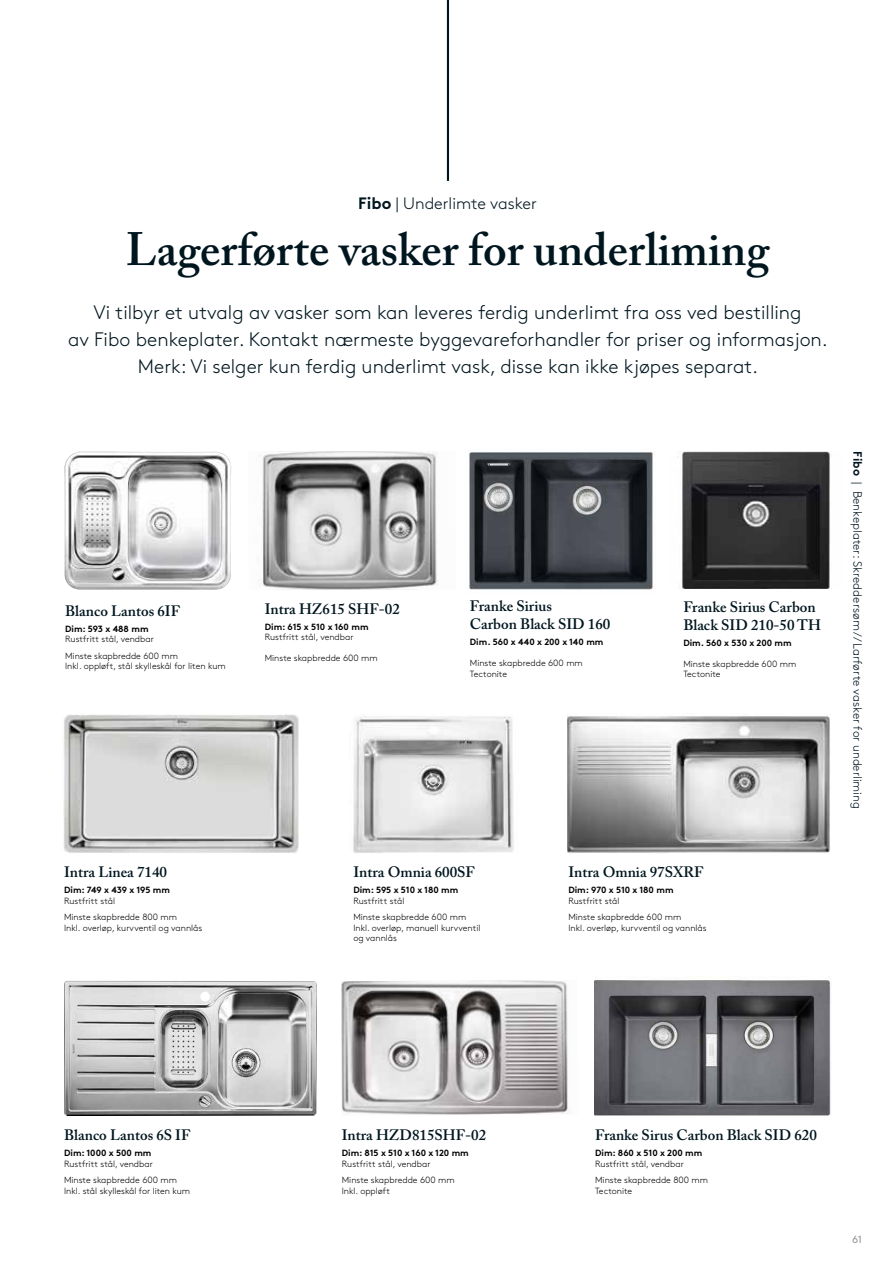
<style>
.page{position:relative;width:893px;height:1263px;background:#fff}
.page>*{position:absolute;margin:0;border:0;box-sizing:border-box;transform-origin:0 0}
.t1{font:600 46.5px "Adobe Caslon Pro";color:#00161f}
.t2{font:300 19.5px/27px "Brown";color:#00161f;text-align:center}
.t3{font:300 16.5px "Brown";color:#00161f}
.t4{font:600 15px/18px "Adobe Caslon Pro";color:#00161f}
.t5{font:300 12px "Brown";color:#00161f}
.t6{font:10.5px "Brown";color:#9d9d9c}
.t7{font:300 9px/16.2px "Brown";color:#000}
.t8{font:700 9px "Brown";color:#000}
.s1{font-weight:700}
</style>
<div class="page">
<hr style="left:447px;top:0;width:2px;height:181px;background:#00161f">
<img style="left:65px;top:452px;width:166px;height:138px">
<img style="left:260px;top:451px;width:178px;height:139px">
<img style="left:64px;top:981px;width:253px;height:135px">
<img style="left:353px;top:716px;width:161px;height:137px">
<img style="left:63px;top:715px;width:236px;height:138px">
<img style="left:567px;top:716px;width:263px;height:137px">
<img style="left:468px;top:451px;width:185px;height:139px">
<img style="left:594px;top:980px;width:237px;height:135px">
<img style="left:341px;top:980px;width:229px;height:135px">
<img style="left:681px;top:452px;width:151px;height:137px">
<h3 class="t3" style="left:358px;top:191px;width:180px"><span class="s1">Fibo</span> | Underlimte vasker</h3>
<h1 class="t1" style="left:126px;top:222px;width:645px">Lagerførte vasker for underliming</h1>
<p class="t2" style="left:68px;top:297px;width:761px">Vi tilbyr et utvalg av vasker som kan leveres ferdig underlimt fra oss ved bestilling<br>av Fibo benkeplater. Kontakt nærmeste byggevareforhandler for priser og informasjon.<br>Merk: Vi selger kun ferdig underlimt vask, disse kan ikke kjøpes separat.</p>
<h3 class="t4" style="left:65px;top:602px;width:117px">Blanco Lantos 6IF</h3>
<p class="t8" style="left:65px;top:621px;width:85px">Dim: 593 x 488 mm</p>
<p class="t7" style="left:65px;top:630px;width:114px">Rustfritt stål, vendbar<br>Minste skapbredde 600 mm</p>
<p class="t7" style="left:65px;top:657px;width:162px">Inkl. oppløft, stål skylleskål for liten kum</p>
<h3 class="t4" style="left:64px;top:863px;width:104px">Intra Linea 7140</h3>
<p class="t8" style="left:64px;top:883px;width:107px">Dim: 749 x 439 x 195 mm</p>
<p class="t7" style="left:64px;top:892px;width:114px">Rustfritt stål<br>Minste skapbredde 800 mm</p>
<p class="t7" style="left:64px;top:919px;width:140px">Inkl. overløp, kurvventil og vannlås</p>
<h3 class="t4" style="left:265px;top:600px;width:137px">Intra HZ615 SHF-02</h3>
<p class="t8" style="left:265px;top:619px;width:105px">Dim: 615 x 510 x 160 mm</p>
<p class="t7" style="left:265px;top:628px;width:90px">Rustfritt stål, vendbar</p>
<p class="t7" style="left:265px;top:649px;width:114px">Minste skapbredde 600 mm</p>
<h3 class="t4" style="left:470px;top:597px;width:142px">Franke Sirius<br>Carbon Black SID 160</h3>
<p class="t8" style="left:470px;top:635px;width:135px">Dim. 560 x 440 x 200 x 140 mm</p>
<p class="t7" style="left:470px;top:657px;width:114px;line-height:10.5px">Minste skapbredde 600 mm<br>Tectonite</p>
<h3 class="t4" style="left:683px;top:597px;width:139px">Franke Sirius Carbon<br>Black SID 210-50 TH</h3>
<p class="t8" style="left:683px;top:635px;width:110px">Dim. 560 x 530 x 200 mm</p>
<p class="t7" style="left:683px;top:657px;width:114px;line-height:10.5px">Minste skapbredde 600 mm<br>Tectonite</p>
<h3 class="t4" style="left:353px;top:863px;width:123px">Intra Omnia 600SF</h3>
<p class="t8" style="left:353px;top:883px;width:107px">Dim: 595 x 510 x 180 mm</p>
<p class="t7" style="left:353px;top:892px;width:114px">Rustfritt stål<br>Minste skapbredde 600 mm</p>
<p class="t7" style="left:353px;top:921px;width:129px;line-height:10.5px">Inkl. overløp, manuell kurvventil og vannlås</p>
<h3 class="t4" style="left:568px;top:863px;width:137px">Intra Omnia 97SXRF</h3>
<p class="t8" style="left:568px;top:883px;width:107px">Dim: 970 x 510 x 180 mm</p>
<p class="t7" style="left:568px;top:892px;width:114px">Rustfritt stål<br>Minste skapbredde 600 mm</p>
<p class="t7" style="left:568px;top:919px;width:140px">Inkl. overløp, kurvventil og vannlås</p>
<h3 class="t5" style="left:866px;top:451px;width:359px;rotate:90deg"><span class="s1">Fibo</span> | Benkeplater: Skreddersøm // Larførte vasker for underliming</h3>
<h3 class="t4" style="left:64px;top:1126px;width:128px">Blanco Lantos 6S IF</h3>
<p class="t8" style="left:64px;top:1146px;width:89px">Dim: 1000 x 500 mm</p>
<p class="t7" style="left:64px;top:1155px;width:114px">Rustfritt stål, vendbar<br>Minste skapbredde 600 mm</p>
<p class="t7" style="left:64px;top:1182px;width:128px">Inkl. stål skylleskål for liten kum</p>
<h3 class="t4" style="left:342px;top:1126px;width:146px">Intra HZD815SHF-02</h3>
<p class="t8" style="left:342px;top:1146px;width:129px">Dim: 815 x 510 x 160 x 120 mm</p>
<p class="t7" style="left:342px;top:1155px;width:114px">Rustfritt stål, vendbar<br>Minste skapbredde 600 mm</p>
<p class="t7" style="left:342px;top:1182px;width:50px">Inkl. oppløft</p>
<h3 class="t4" style="left:595px;top:1126px;width:223px">Franke Sirus Carbon Black SID 620</h3>
<p class="t8" style="left:595px;top:1146px;width:109px">Dim: 860 x 510 x 200 mm</p>
<p class="t7" style="left:595px;top:1155px;width:114px">Rustfritt stål, vendbar<br>Minste skapbredde 800 mm</p>
<p class="t7" style="left:595px;top:1182px;width:39px">Tectonite</p>
<p class="t6" style="left:852px;top:1231px;width:12px">61</p>
</div>
